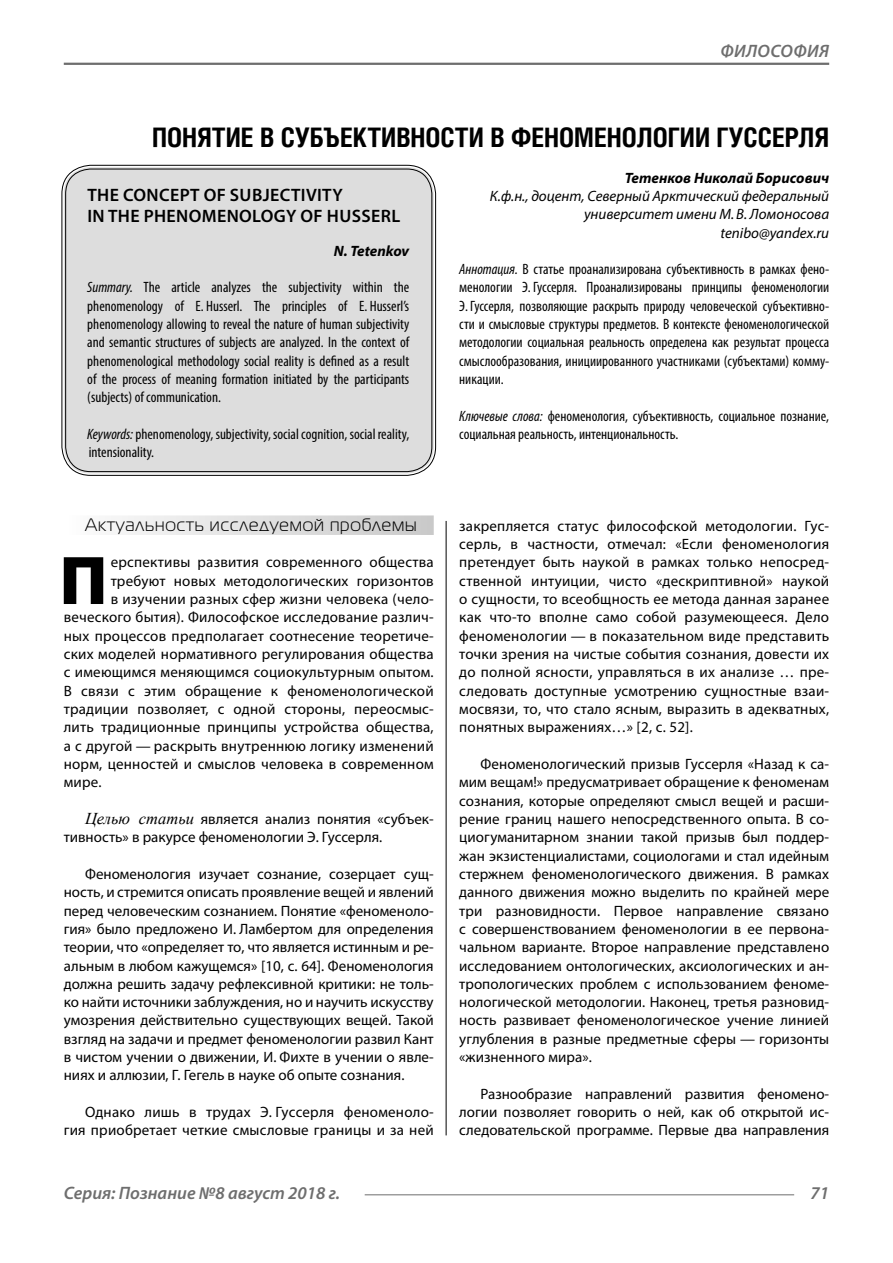
<style>
.page{position:relative;width:893px;height:1263px;background:#fff}
.page>*{position:absolute;margin:0;border:0;box-sizing:border-box;transform-origin:0 0}
.Bukvica{font:900 69.3px "Myriad Pro";color:#000}
.Header{font:700 27px "Helios Cond";color:#000}
.Header-eng{font:600 18px/21.6px "Myriad Pro";letter-spacing:.02em;color:#000}
.t1{font:italic 600 18px "Myriad Pro";color:#6e6e6e}
.Subheader{font:18px "Magistral C";letter-spacing:.05em;color:#000}
.Normal{font:15px/18.3px "Myriad Pro";letter-spacing:.005em;color:#000;text-align:justify}
.Bukvica-2{font:15px "Myriad Pro";letter-spacing:.015em;color:#000}
.Annotation-rus{font:condensed 15px/18.3px "Myriad Pro";color:#000;text-align:justify}
.Annotation-eng{font:condensed 15px/18.3px "Myriad Pro";color:#000;text-align:justify}
.Author-doc{font:italic 15px/18.3px "Myriad Pro";color:#000;text-align:right}
.Author{font:italic 700 15px "Myriad Pro";color:#000}
.Author-email{font:italic 15px "Myriad Pro";color:#000}
.Author-eng{font:italic 700 15px "Myriad Pro";letter-spacing:-.005em;color:#000}
.s1{font-style:italic}
.s2{font-family:"Times New Roman";font-style:italic;font-size:16.5px}
</style>
<div class="page">
<hr style="left:64px;top:63px;width:765px;height:2px;background:#6e6e6e">
<hr style="left:365px;top:1194px;width:429px;height:1px;background:#6e6e6e">
<div style="left:64px;top:515px;width:370px;height:20px;background:linear-gradient(to right,#fdfdfd,#c8c8c8)"></div>
<div style="left:64px;top:167px;width:370px;height:306px;background:#ddd;border-radius:27px"></div>
<div style="left:62px;top:165px;width:374px;height:311px;border:1px solid #000;border-radius:29px"></div>
<div style="left:65px;top:169px;width:367px;height:303px;border:1px solid #000;border-radius:25px"></div>
<hr style="left:446px;top:521px;width:1px;height:614px;background:#000">
<p class="t1" style="left:720px;top:39px;width:27px">Философия</p>
<p class="Header" style="left:152px;top:121px;width:679px">ПОНЯТИЕ В СУБЪЕКТИВНОСТИ В ФЕНОМЕНОЛОГИИ ГУССЕРЛЯ</p>
<p class="Author" style="left:625px;top:168px;width:206px">Тетенков Николай Борисович</p>
<p class="Author-doc" style="left:490px;top:186px;width:341px">К.ф.н., доцент, Северный Арктический федеральный университет имени М.В. Ломоносова</p>
<p class="Author-email" style="left:720px;top:223px;width:110px">tenibo@yandex.ru</p>
<p class="Annotation-rus" style="left:459px;top:260px;width:371px"><span class="s1">Аннотация.</span> В статье проанализирована субъективность в рамках фено&shy;менологии Э. Гуссерля. Проанализированы принципы феноменологии Э. Гуссерля, позволяющие раскрыть природу человеческой субъективно&shy;сти и смысловые структуры предметов. В контексте феноменологической методологии социальная реальность определена как результат процесса смыслообразования, инициированного участниками (субъектами) комму&shy;никации.</p>
<p class="Annotation-rus" style="left:459px;top:406px;width:371px"><span class="s1">Ключевые слова:</span> феноменология, субъективность, социальное познание, социальная реальность, интенциональность.</p>
<p class="Header-eng" style="left:87px;top:184px;width:314px">THE CONCEPT OF SUBJECTIVITY<br>IN THE PHENOMENOLOGY OF HUSSERL</p>
<p class="Author-eng" style="left:334px;top:241px;width:77px">N. Tetenkov</p>
<p class="Annotation-eng" style="left:87px;top:278px;width:324px"><span class="s1">Summary.</span> The article analyzes the subjectivity within the phenomenology of E. Husserl. The principles of E. Husserl’s phenomenology allowing to reveal the nature of human subjectivity and semantic structures of subjects are analyzed. In the context of phenomenological methodology social reality is defined as a result of the process of meaning formation initiated by the participants (subjects) of communication.</p>
<p class="Annotation-eng" style="left:87px;top:425px;width:323px"><span class="s1">Keywords:</span> phenomenology, subjectivity, social cognition, social reality, intensionality.</p>
<p class="Subheader" style="left:85px;top:515px;width:333px">Актуальность исследуемой проблемы</p>
<p class="Bukvica" style="left:59px;top:534px;width:50px">П</p>
<p class="Bukvica-2" style="left:111px;top:553px;width:325px">ерспективы развития современного общества</p>
<p class="Bukvica-2" style="left:111px;top:571px;width:325px">требуют новых методологических горизонтов</p>
<p class="Bukvica-2" style="left:111px;top:590px;width:325px">в изучении разных сфер жизни человека (чело-</p>
<p class="Bukvica-2" style="left:64px;top:608px;width:371px">веческого бытия). Философское исследование различ-</p>
<p class="Bukvica-2" style="left:64px;top:626px;width:371px">ных процессов предполагает соотнесение теоретиче-</p>
<p class="Bukvica-2" style="left:64px;top:645px;width:371px">ских моделей нормативного регулирования общества</p>
<p class="Bukvica-2" style="left:64px;top:663px;width:371px">с имеющимся меняющимся социокультурным опытом.</p>
<p class="Bukvica-2" style="left:64px;top:681px;width:371px">В связи с этим обращение к феноменологической</p>
<p class="Bukvica-2" style="left:64px;top:700px;width:371px">традиции позволяет, с одной стороны, переосмыс-</p>
<p class="Bukvica-2" style="left:64px;top:718px;width:371px">лить традиционные принципы устройства общества,</p>
<p class="Bukvica-2" style="left:64px;top:736px;width:371px">а с другой — раскрыть внутреннюю логику изменений</p>
<p class="Bukvica-2" style="left:64px;top:755px;width:371px">норм, ценностей и смыслов человека в современном</p>
<p class="Bukvica-2" style="left:64px;top:773px;width:39px">мире.</p>
<p class="Normal" style="left:64px;top:809px;width:371px;text-indent:21px"><span class="s2">Целью статьи</span> является анализ понятия «субъек&shy;тивность» в ракурсе феноменологии Э. Гуссерля.</p>
<p class="Normal" style="left:64px;top:864px;width:371px;text-indent:21px">Феноменология изучает сознание, созерцает сущ&shy;ность, и стремится описать проявление вещей и явлений перед человеческим сознанием. Понятие «феноменоло&shy;гия» было предложено И. Ламбертом для определения теории, что «определяет то, что является истинным и ре&shy;альным в любом кажущемся» [10, с. 64]. Феноменология должна решить задачу рефлексивной критики: не толь&shy;ко найти источники заблуждения, но и научить искусству умозрения действительно существующих вещей. Такой взгляд на задачи и предмет феноменологии развил Кант в чистом учении о движении, И. Фихте в учении о явле&shy;ниях и аллюзии, Г. Гегель в науке об опыте сознания.</p>
<p class="Normal" style="left:64px;top:1103px;width:371px;text-align:right">Однако лишь в трудах Э. Гуссерля феноменоло&shy;гия приобретает четкие смысловые границы и за ней</p>
<p class="Normal" style="left:459px;top:516px;width:371px">закрепляется статус философской методологии. Гус&shy;серль, в частности, отмечал: «Если феноменология претендует быть наукой в рамках только непосред&shy;ственной интуиции, чисто «дескриптивной» наукой о сущности, то всеобщность ее метода данная заранее как что-то вполне само собой разумеющееся. Дело феноменологии — в показательном виде представить точки зрения на чистые события сознания, довести их до полной ясности, управляться в их анализе … пре&shy;следовать доступные усмотрению сущностные взаи&shy;мосвязи, то, что стало ясным, выразить в адекватных, понятных выражениях…» [2, с. 52].</p>
<p class="Normal" style="left:459px;top:754px;width:371px;text-indent:21px">Феноменологический призыв Гуссерля «Назад к са&shy;мим вещам!» предусматривает обращение к феноменам сознания, которые определяют смысл вещей и расши&shy;рение границ нашего непосредственного опыта. В со&shy;циогуманитарном знании такой призыв был поддер&shy;жан экзистенциалистами, социологами и стал идейным стержнем феноменологического движения. В рамках данного движения можно выделить по крайней мере три разновидности. Первое направление связано с совершенствованием феноменологии в ее первона&shy;чальном варианте. Второе направление представлено исследованием онтологических, аксиологических и ан&shy;тропологических проблем с использованием феноме&shy;нологической методологии. Наконец, третья разновид&shy;ность развивает феноменологическое учение линией углубления в разные предметные сферы — горизонты «жизненного мира».</p>
<p class="Normal" style="left:459px;top:1084px;width:371px;text-indent:21px">Разнообразие направлений развития феномено&shy;логии позволяет говорить о ней, как об открытой ис&shy;следовательской программе. Первые два направления</p>
<p class="t1" style="left:64px;top:1182px;width:278px">Серия: Познание №8 август 2018 г.</p>
<p class="t1" style="left:810px;top:1182px;width:20px">71</p>
</div>
